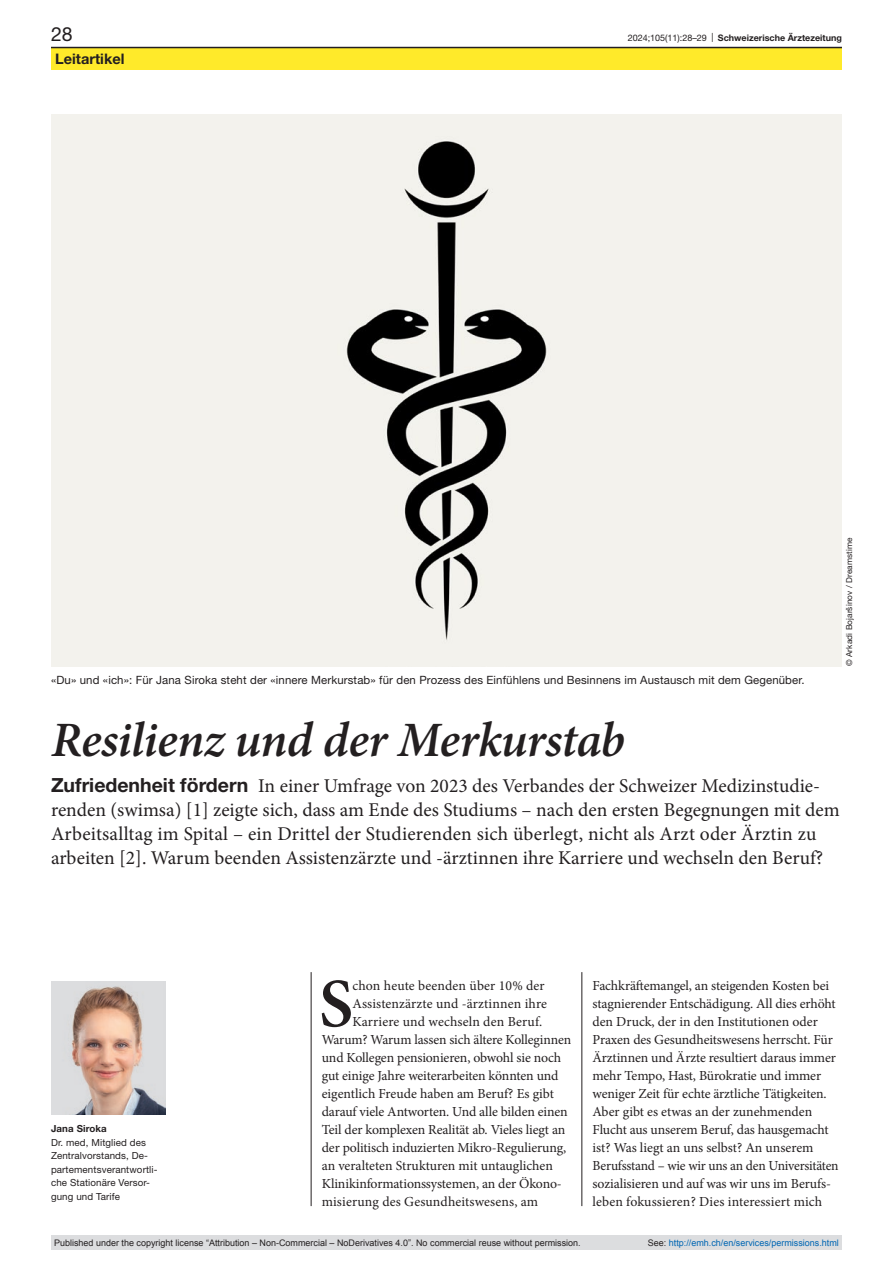
<style>
.page{position:relative;width:893px;height:1263px;background:#fff}
.page>*{position:absolute;margin:0;border:0;box-sizing:border-box;transform-origin:0 0}
.paragraph-left-initi{font:600 69.15px "Minion Pro";color:#231f20}
.article-title-33-ser{font:italic 600 49.5px "Minion Pro";letter-spacing:-.015em;color:#231f20}
.lead{font:19.5px/24px "Minion Pro";color:#231f20}
.t1{font:19.5px "Helvetica Neue LT Pro";color:#231f20}
.t2{font:700 14.55px "Helvetica Neue LT Pro";color:#231f20}
.paragraph-left-initi-2{font:13.8px/18px "Minion Pro";letter-spacing:-.01em;color:#231f20}
.paragraph-left-initi-3{font:13.8px "Minion Pro";letter-spacing:.01em;color:#231f20}
.figure-caption{font:11.4px "Helvetica Neue LT Pro";letter-spacing:.01em;color:#231f20}
.affiliations-small{font:9.75px/13.5px "Helvetica Neue LT Pro";letter-spacing:.01em;color:#231f20}
.authors-small{font:700 9.75px "Helvetica Neue LT Pro";letter-spacing:.01em;color:#231f20}
.t3{font:9px "Arial";color:#231f20}
.t4{font:9px "Arial";color:#0066b3}
.t5{font:700 9px "Helvetica Neue LT Pro";color:#231f20}
.credits{font:8.25px "Helvetica Neue LT Pro";letter-spacing:.01em;color:#231f20}
.s1{font-weight:400}
.s2{font-family:"Helvetica Neue LT Pro";font-weight:700}
.s3{color:#231f20}
</style>
<div class="page">
<hr style="left:311px;top:972px;width:1px;height:234px;background:#231f20">
<hr style="left:582px;top:972px;width:1px;height:234px;background:#231f20">
<img style="left:51px;top:982px;width:114px;height:133px">
<div style="left:51px;top:115px;width:791px;height:551px;background:#f3f2ed"></div>
<div style="left:51px;top:47px;width:791px;height:23px;background:#ffea2a"></div>
<hr style="left:51px;top:47px;width:791px;height:1px;background:#231f20">
<div style="left:51px;top:1235px;width:791px;height:15px;background:#dcdddf"></div>
<h3 class="t1" style="left:51px;top:22px;width:23px">28</h3>
<p class="t5" style="left:628px;top:32px;width:216px"><span class="s1">2024;105(11):28–29 |</span> Schweizerische Ärztezeitung</p>
<p class="t2" style="left:55px;top:49px;width:71px">Leitartikel</p>
<p class="figure-caption" style="left:51px;top:673px;width:755px">«Du» und «ich»: Für Jana Siroka steht der «innere Merkurstab» für den Prozess des Einfühlens und Besinnens im Austausch mit dem Gegenüber.</p>
<p class="credits" style="left:844px;top:666px;width:130px;rotate:-90deg">© Arkadi Bojaršinov / Dreamstime</p>
<p class="article-title-33-ser" style="left:51px;top:705px;width:575px">Resilienz und der Merkurstab</p>
<p class="lead" style="left:51px;top:773px;width:790px"><span class="s2">Zufriedenheit fördern</span> In einer Umfrage von 2023 des Verbandes der Schweizer Medizinstudie&shy;renden (swimsa) [1] zeigte sich, dass am Ende des Studiums – nach den ersten Begegnungen mit dem Arbeitsalltag im Spital – ein Drittel der Studierenden sich überlegt, nicht als Arzt oder Ärztin zu arbeiten [2]. Warum beenden Assistenzärzte und -ärztinnen ihre Karriere und wechseln den Beruf?</p>
<p class="authors-small" style="left:51px;top:1122px;width:57px">Jana Siroka</p>
<p class="affiliations-small" style="left:51px;top:1135px;width:108px">Dr. med, Mitglied des<br>Zentralvorstands, De&shy;partementsverantwortli&shy;che Stationäre Versor&shy;gung und Tarife</p>
<p class="paragraph-left-initi" style="left:319px;top:956px;width:36px">S</p>
<p class="paragraph-left-initi-3" style="left:353px;top:976px;width:194px">chon heute beenden über 10% der</p>
<p class="paragraph-left-initi-3" style="left:353px;top:994px;width:196px">Assistenzärzte und -ärztinnen ihre</p>
<p class="paragraph-left-initi-3" style="left:353px;top:1012px;width:191px">Karriere und wechseln den Beruf.</p>
<p class="paragraph-left-initi-2" style="left:322px;top:1031px;width:251px">Warum? Warum lassen sich ältere Kolleginnen</p>
<p class="paragraph-left-initi-2" style="left:322px;top:1049px;width:241px">und Kollegen pensionieren, obwohl sie noch</p>
<p class="paragraph-left-initi-2" style="left:322px;top:1067px;width:238px">gut einige Jahre weiterarbeiten könnten und</p>
<p class="paragraph-left-initi-2" style="left:322px;top:1085px;width:234px">eigentlich Freude haben am Beruf? Es gibt</p>
<p class="paragraph-left-initi-2" style="left:322px;top:1103px;width:248px">darauf viele Antworten. Und alle bilden einen</p>
<p class="paragraph-left-initi-2" style="left:322px;top:1121px;width:245px">Teil der komplexen Realität ab. Vieles liegt an</p>
<p class="paragraph-left-initi-2" style="left:322px;top:1139px;width:246px">der politisch induzierten Mikro-Regulierung,</p>
<p class="paragraph-left-initi-2" style="left:322px;top:1157px;width:233px">an veralteten Strukturen mit untauglichen</p>
<p class="paragraph-left-initi-2" style="left:322px;top:1175px;width:242px">Klinikinformationssystemen, an der Ökono-</p>
<p class="paragraph-left-initi-3" style="left:322px;top:1192px;width:218px">misierung des Gesundheitswesens, am</p>
<p class="paragraph-left-initi-2" style="left:592px;top:977px;width:248px">Fachkräftemangel, an steigenden Kosten bei stagnierender Entschädigung. All dies erhöht den Druck, der in den Institutionen oder Praxen des Gesundheitswesens herrscht. Für Ärztinnen und Ärzte resultiert daraus immer mehr Tempo, Hast, Bürokratie und immer weniger Zeit für echte ärztliche Tätigkeiten.<br>Aber gibt es etwas an der zunehmenden Flucht aus unserem Beruf, das hausgemacht ist? Was liegt an uns selbst? An unserem Berufsstand – wie wir uns an den Universitäten sozialisieren und auf was wir uns im Berufs&shy;leben fokussieren? Dies interessiert mich</p>
<p class="t3" style="left:54px;top:1237px;width:528px">Published under the copyright license “Attribution – Non-Commercial – NoDerivatives 4.0”. No commercial reuse without permission.</p>
<p class="t4" style="left:648px;top:1237px;width:193px"><span class="s3">See:</span> http://emh.ch/en/services/permissions.html</p>
</div>
